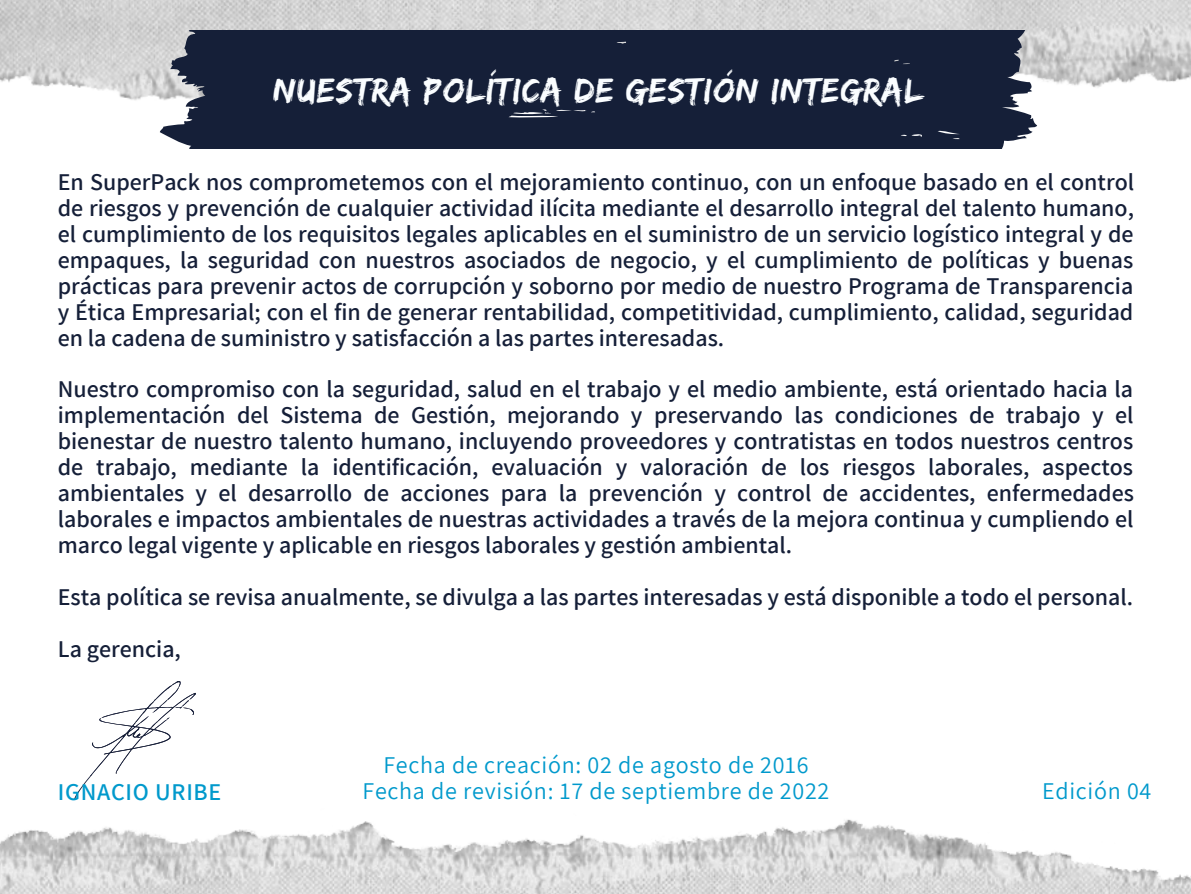
<style>
.page{position:relative;width:1191px;height:894px;background:#fff}
.page>*{position:absolute;margin:0;border:0;box-sizing:border-box;transform-origin:0 0}
.t1{font:36px "Edo";letter-spacing:.03em;color:#fafdff}
.t2{font:600 24px/26px "Assistant";color:#151f38;text-align:justify}
.t3{font:24px "Assistant";letter-spacing:.03em;color:#09c}
.t4{font:600 24px "Assistant";letter-spacing:.03em;color:#09c}
</style>
<div class="page">
<img style="left:0;top:0;width:1190px;height:100px">
<img style="left:91px;top:681px;width:104px;height:94px">
<img style="left:1px;top:819px;width:1189px;height:74px">
<div style="left:160px;top:30px;width:877px;height:119px;background:#151f38"></div>
<h1 class="t1" style="left:273px;top:69px;width:651px">NUESTRA POLÍTICA DE GESTIÓN INTEGRAL</h1>
<p class="t2" style="left:58px;top:168px;width:1077px">En SuperPack nos comprometemos con el mejoramiento continuo, con un enfoque basado en el control de riesgos y prevención de cualquier actividad ilícita mediante el desarrollo integral del talento humano, el cumplimiento de los requisitos legales aplicables en el suministro de un servicio logístico integral y de empaques, la seguridad con nuestros asociados de negocio, y el cumplimiento de políticas y buenas prácticas para prevenir actos de corrupción y soborno por medio de nuestro Programa de Transparencia y Ética Empresarial; con el fin de generar rentabilidad, competitividad, cumplimiento, calidad, seguridad en la cadena de suministro y satisfacción a las partes interesadas.</p>
<p class="t2" style="left:58px;top:375px;width:1077px">Nuestro compromiso con la seguridad, salud en el trabajo y el medio ambiente, está orientado hacia la implementación del Sistema de Gestión, mejorando y preservando las condiciones de trabajo y el bienestar de nuestro talento humano, incluyendo proveedores y contratistas en todos nuestros centros de trabajo, mediante la identificación, evaluación y valoración de los riesgos laborales, aspectos ambientales y el desarrollo de acciones para la prevención y control de accidentes, enfermedades laborales e impactos ambientales de nuestras actividades a través de la mejora continua y cumpliendo el marco legal vigente y aplicable en riesgos laborales y gestión ambiental.</p>
<p class="t2" style="left:58px;top:570px;width:1076px;line-height:51.8px">Esta política se revisa anualmente, se divulga a las partes interesadas y está disponible a todo el personal.<br>La gerencia,</p>
<p class="t3" style="left:383px;top:748px;width:426px">Fecha de creación: 02 de agosto de 2016</p>
<p class="t4" style="left:58px;top:775px;width:165px">IGNACIO URIBE</p>
<p class="t3" style="left:362px;top:774px;width:468px">Fecha de revisión: 17 de septiembre de 2022</p>
<p class="t3" style="left:1041px;top:774px;width:111px">Edición 04</p>
</div>
